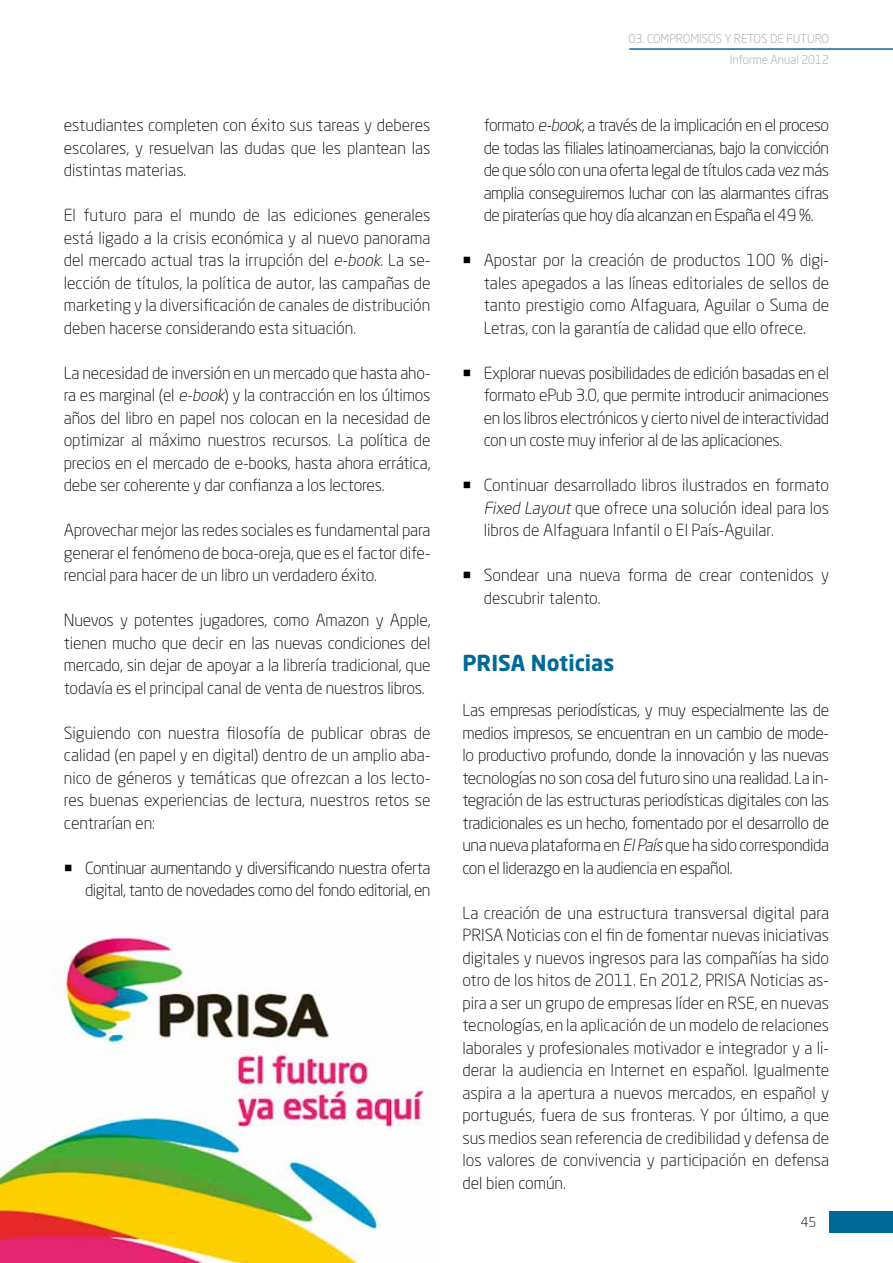
<style>
.page{position:relative;width:893px;height:1263px;background:#fff}
.page>*{position:absolute;margin:0;border:0;box-sizing:border-box;transform-origin:0 0}
.t1{font:700 21.75px "Neo Sans Pro";color:#006998}
.t2{font:300 16.5px/22.5px "Neo Sans Pro";letter-spacing:-.01em;color:#000;text-align:justify}
.t3{font:300 16.5px/22.5px "Neo Sans Pro";letter-spacing:-.03em;color:#000}
.t4{font:300 13.5px "Neo Sans Pro";color:#000}
.t5{font:300 12px "Neo Sans Pro";color:#9d9d9c}
.s1{font-style:italic}
</style>
<div class="page">
<div style="left:829px;top:1211px;width:64px;height:22px;background:#006998"></div>
<hr style="left:629px;top:48px;width:264px;height:2px;background:#006998">
<img style="left:0;top:936px;width:432px;height:327px">
<p class="t2" style="left:64px;top:114px;width:368px">estudiantes completen con éxito sus tareas y deberes escolares, y resuelvan las dudas que les plantean las distintas materias.</p>
<p class="t2" style="left:64px;top:204px;width:368px">El futuro para el mundo de las ediciones generales está ligado a la crisis económica y al nuevo panorama del mercado actual tras la irrupción del <span class="s1">e-book</span>. La se&shy;lección de títulos, la política de autor, las campañas de marketing y la diversificación de canales de distribución deben hacerse considerando esta situación.</p>
<p class="t2" style="left:64px;top:361px;width:368px">La necesidad de inversión en un mercado que hasta aho&shy;ra es marginal (el <span class="s1">e-book</span>) y la contracción en los últimos años del libro en papel nos colocan en la necesidad de optimizar al máximo nuestros recursos. La política de precios en el mercado de e-books, hasta ahora errática, debe ser coherente y dar confianza a los lectores.</p>
<p class="t2" style="left:64px;top:519px;width:368px">Aprovechar mejor las redes sociales es fundamental para generar el fenómeno de boca-oreja, que es el factor dife&shy;rencial para hacer de un libro un verdadero éxito.</p>
<p class="t2" style="left:64px;top:609px;width:368px">Nuevos y potentes jugadores, como Amazon y Apple, tienen mucho que decir en las nuevas condiciones del mercado, sin dejar de apoyar a la librería tradicional, que todavía es el principal canal de venta de nuestros libros.</p>
<p class="t2" style="left:64px;top:721px;width:368px">Siguiendo con nuestra filosofía de publicar obras de calidad (en papel y en digital) dentro de un amplio aba&shy;nico de géneros y temáticas que ofrezcan a los lecto&shy;res buenas experiencias de lectura, nuestros retos se centrarían en:</p>
<p class="t3" style="left:85px;top:856px;width:347px">Continuar aumentando y diversificando nuestra oferta digital, tanto de novedades como del fondo editorial, en</p>
<p class="t5" style="left:628px;top:31px;width:202px">03. COMPROMISOS Y RETOS DE FUTURO</p>
<p class="t5" style="left:730px;top:52px;width:101px">Informe Anual 2012</p>
<p class="t2" style="left:484px;top:114px;width:347px">formato <span class="s1">e-book</span>, a través de la implicación en el proceso de todas las filiales latinoamercianas, bajo la convicción de que sólo con una oferta legal de títulos cada vez más amplia conseguiremos luchar con las alarmantes cifras de piraterías que hoy día alcanzan en España el 49 %.</p>
<p class="t2" style="left:484px;top:249px;width:347px">Apostar por la creación de productos 100 % digi&shy;tales apegados a las líneas editoriales de sellos de tanto prestigio como Alfaguara, Aguilar o Suma de Letras, con la garantía de calidad que ello ofrece.</p>
<p class="t2" style="left:484px;top:361px;width:347px">Explorar nuevas posibilidades de edición basadas en el formato ePub 3.0, que permite introducir animaciones en los libros electrónicos y cierto nivel de interactividad con un coste muy inferior al de las aplicaciones.</p>
<p class="t2" style="left:484px;top:474px;width:347px">Continuar desarrollado libros ilustrados en formato <span class="s1">Fixed Layout</span>que ofrece una solución ideal para los libros de Alfaguara Infantil o El País-Aguilar.</p>
<p class="t2" style="left:484px;top:564px;width:347px">Sondear una nueva forma de crear contenidos y descubrir talento.</p>
<h1 class="t1" style="left:462px;top:649px;width:154px">PRISA Noticias</h1>
<p class="t2" style="left:462px;top:699px;width:368px">Las empresas periodísticas, y muy especialmente las de medios impresos, se encuentran en un cambio de mode&shy;lo productivo profundo, donde la innovación y las nuevas tecnologías no son cosa del futuro sino una realidad. La in&shy;tegración de las estructuras periodísticas digitales con las tradicionales es un hecho, fomentado por el desarrollo de una nueva plataforma en <span class="s1">ElPaís</span>que ha sido correspondida con el liderazgo en la audiencia en español.</p>
<p class="t2" style="left:462px;top:901px;width:368px">La creación de una estructura transversal digital para PRISA Noticias con el fin de fomentar nuevas iniciativas digitales y nuevos ingresos para las compañías ha sido otro de los hitos de 2011. En 2012, PRISA Noticias as&shy;pira a ser un grupo de empresas líder en RSE, en nuevas tecnologías, en la aplicación de un modelo de relaciones laborales y profesionales motivador e integrador y a li&shy;derar la audiencia en Internet en español. Igualmente aspira a la apertura a nuevos mercados, en español y portugués, fuera de sus fronteras. Y por último, a que sus medios sean referencia de credibilidad y defensa de los valores de convivencia y participación en defensa del bien común.</p>
<p class="t4" style="left:801px;top:1214px;width:17px">45</p>
</div>
